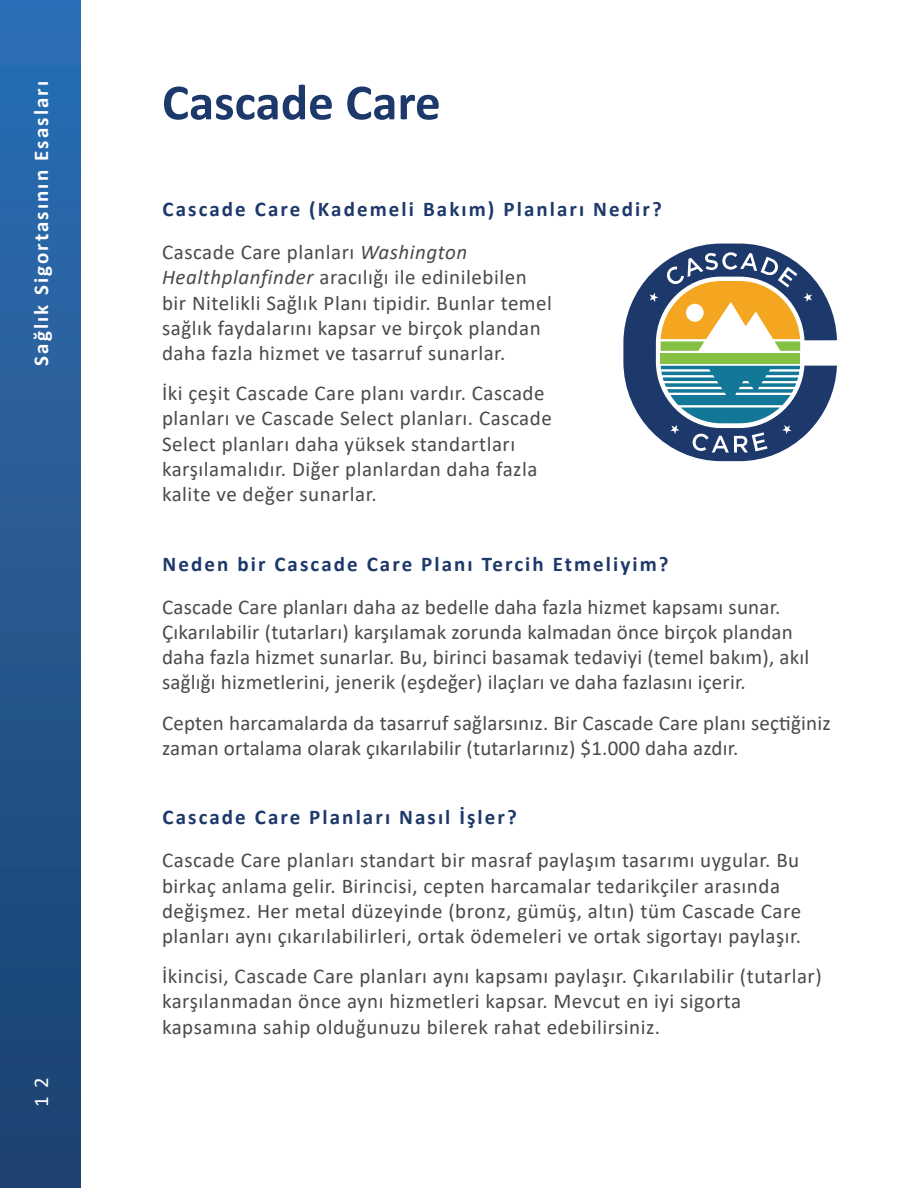
<style>
.page{position:relative;width:918px;height:1188px;background:#fff}
.page>*{position:absolute;margin:0;border:0;box-sizing:border-box;transform-origin:0 0}
.t1{font:700 51px "Calibri";color:#1d386a}
.t2{font:21px/25.2px "Calibri";letter-spacing:.025em;color:#494a4a}
.t3{font:700 21px "Calibri";letter-spacing:.1em;color:#1d386a}
.t4{font:700 21px "Calibri";letter-spacing:.1em;color:#fff}
.t5{font:21px "Calibri";color:#fff}
.s1{font-style:italic}
</style>
<div class="page">
<div style="left:0;top:0;width:81px;height:1188px;background:linear-gradient(to bottom,#2d6fb5,#1c416e)"></div>
<svg style="left:623px;top:244px;width:214px;height:217px"></svg>
<svg style="left:650px;top:252px;width:162px;height:201px"></svg>
<p class="t4" style="left:26px;top:366px;width:286px;rotate:-90deg">Sağlık Sigortasının Esasları</p>
<p class="t5" style="left:27px;top:1107px;width:31px;rotate:-90deg">1 2</p>
<p class="t1" style="left:162px;top:66px;width:280px">Cascade Care</p>
<p class="t3" style="left:163px;top:195px;width:501px">Cascade Care (Kademeli Bakım) Planları Nedir?</p>
<p class="t2" style="left:162px;top:239px;width:392px">Cascade Care planları <span class="s1">Washington Healthplanfinder</span> aracılığı ile edinilebilen bir Nitelikli Sağlık Planı tipidir. Bunlar temel sağlık faydalarını kapsar ve birçok plandan daha fazla hizmet ve tasarruf sunarlar.</p>
<p class="t2" style="left:162px;top:380px;width:391px">İki çeşit Cascade Care planı vardır. Cascade planları ve Cascade Select planları. Cascade Select planları daha yüksek standartları karşılamalıdır. Diğer planlardan daha fazla kalite ve değer sunarlar.</p>
<p class="t3" style="left:163px;top:549px;width:508px">Neden bir Cascade Care Planı Tercih Etmeliyim?</p>
<p class="t2" style="left:162px;top:594px;width:649px">Cascade Care planları daha az bedelle daha fazla hizmet kapsamı sunar.<br>Çıkarılabilir (tutarları) karşılamak zorunda kalmadan önce birçok plandan daha fazla hizmet sunarlar. Bu, birinci basamak tedaviyi (temel bakım), akıl sağlığı hizmetlerini, jenerik (eşdeğer) ilaçları ve daha fazlasını içerir.</p>
<p class="t2" style="left:162px;top:709px;width:670px">Cepten harcamalarda da tasarruf sağlarsınız. Bir Cascade Care planı seçtiğiniz zaman ortalama olarak çıkarılabilir (tutarlarınız) $1.000 daha azdır.</p>
<p class="t3" style="left:163px;top:803px;width:356px">Cascade Care Planları Nasıl İşler?</p>
<p class="t2" style="left:162px;top:847px;width:641px">Cascade Care planları standart bir masraf paylaşım tasarımı uygular. Bu birkaç anlama gelir. Birincisi, cepten harcamalar tedarikçiler arasında değişmez. Her metal düzeyinde (bronz, gümüş, altın) tüm Cascade Care planları aynı çıkarılabilirleri, ortak ödemeleri ve ortak sigortayı paylaşır.</p>
<p class="t2" style="left:162px;top:963px;width:661px">İkincisi, Cascade Care planları aynı kapsamı paylaşır. Çıkarılabilir (tutarlar) karşılanmadan önce aynı hizmetleri kapsar. Mevcut en iyi sigorta kapsamına sahip olduğunuzu bilerek rahat edebilirsiniz.</p>
</div>
